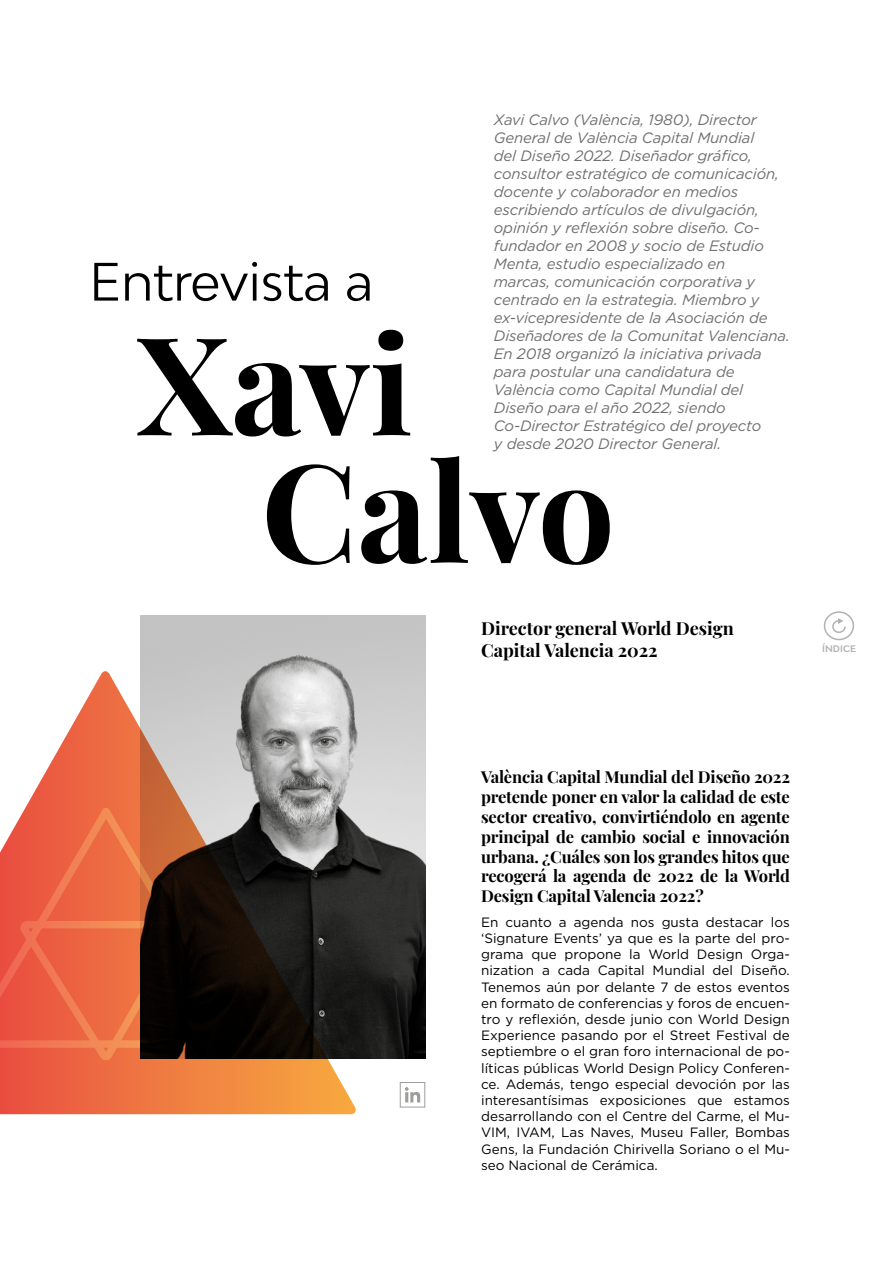
<style>
.page{position:relative;width:893px;height:1263px;background:#fff}
.page>*{position:absolute;margin:0;border:0;box-sizing:border-box;transform-origin:0 0}
.t1{font:51px "Bw Modelica";color:#000}
.t2{font:700 18px/21.6px "Playfair Display";color:#000}
.t3{font:700 16.5px/19.8px "Playfair Display";letter-spacing:-.01em;color:#000;text-align:justify}
.t4{font:italic 15px/18px "Gotham";letter-spacing:-.01em;color:#706f6f}
.t5{font:13.5px/16.2px "Gotham";color:#000;text-align:justify}
.t6{font:700 9px "Bw Modelica";letter-spacing:.01em;color:#b3b2b2}
</style>
<div class="page">
<svg style="left:267px;top:456px;width:343px;height:109px"></svg>
<svg style="left:137px;top:330px;width:273px;height:106px"></svg>
<img style="left:141px;top:616px;width:284px;height:443px">
<svg style="left:0;top:670px;width:357px;height:444px;background:#aa8473"></svg>
<svg style="left:0;top:808px;width:249px;height:252px;background:#9c4932"></svg>
<svg style="left:405px;top:1087px;width:15px;height:15px"></svg>
<div style="left:400px;top:1082px;width:25px;height:25px;border:1px solid #9d9d9c"></div>
<div style="left:824px;top:611px;width:30px;height:29px;border:2px solid #b3b2b2;border-radius:50%"></div>
<svg style="left:832px;top:618px;width:14px;height:15px"></svg>
<h1 class="t1" style="left:89px;top:249px;width:286px">Entrevista a</h1>
<p class="t4" style="left:494px;top:110px;width:297px">Xavi Calvo (València, 1980), Director General de València Capital Mundial<br>del Diseño 2022. Diseñador gráfico, consultor estratégico de comunicación, docente y colaborador en medios escribiendo artículos de divulgación, opinión y reflexión sobre diseño. Co&shy;fundador en 2008 y socio de Estudio Menta, estudio especializado en<br>marcas, comunicación corporativa y centrado en la estrategia. Miembro y ex-vicepresidente de la Asociación de Diseñadores de la Comunitat Valenciana.<br>En 2018 organizó la iniciativa privada para postular una candidatura de València como Capital Mundial del Diseño para el año 2022, siendo Co-Director Estratégico del proyecto<br>y desde 2020 Director General.</p>
<p class="t2" style="left:481px;top:616px;width:254px">Director general World Design<br>Capital Valencia 2022</p>
<p class="t6" style="left:822px;top:642px;width:35px">ÍNDICE</p>
<p class="t3" style="left:481px;top:766px;width:310px">València Capital Mundial del Diseño 2022 pretende poner en valor la calidad de este sector creativo, convirtiéndolo en agente principal de cambio social e innovación urbana. ¿Cuáles son los grandes hitos que recogerá la agenda de 2022 de la World Design Capital Valencia 2022?</p>
<p class="t5" style="left:481px;top:914px;width:310px">En cuanto a agenda nos gusta destacar los ‘Signature Events’ ya que es la parte del pro&shy;grama que propone la World Design Orga&shy;nization a cada Capital Mundial del Diseño.<br>Tenemos aún por delante 7 de estos eventos en formato de conferencias y foros de encuen&shy;tro y reflexión, desde junio con World Design Experience pasando por el Street Festival de septiembre o el gran foro internacional de po&shy;líticas públicas World Design Policy Conferen&shy;ce. Además, tengo especial devoción por las interesantísimas exposiciones que estamos desarrollando con el Centre del Carme, el Mu-VIM, IVAM, Las Naves, Museu Faller, Bombas Gens, la Fundación Chirivella Soriano o el Mu&shy;seo Nacional de Cerámica.</p>
</div>
